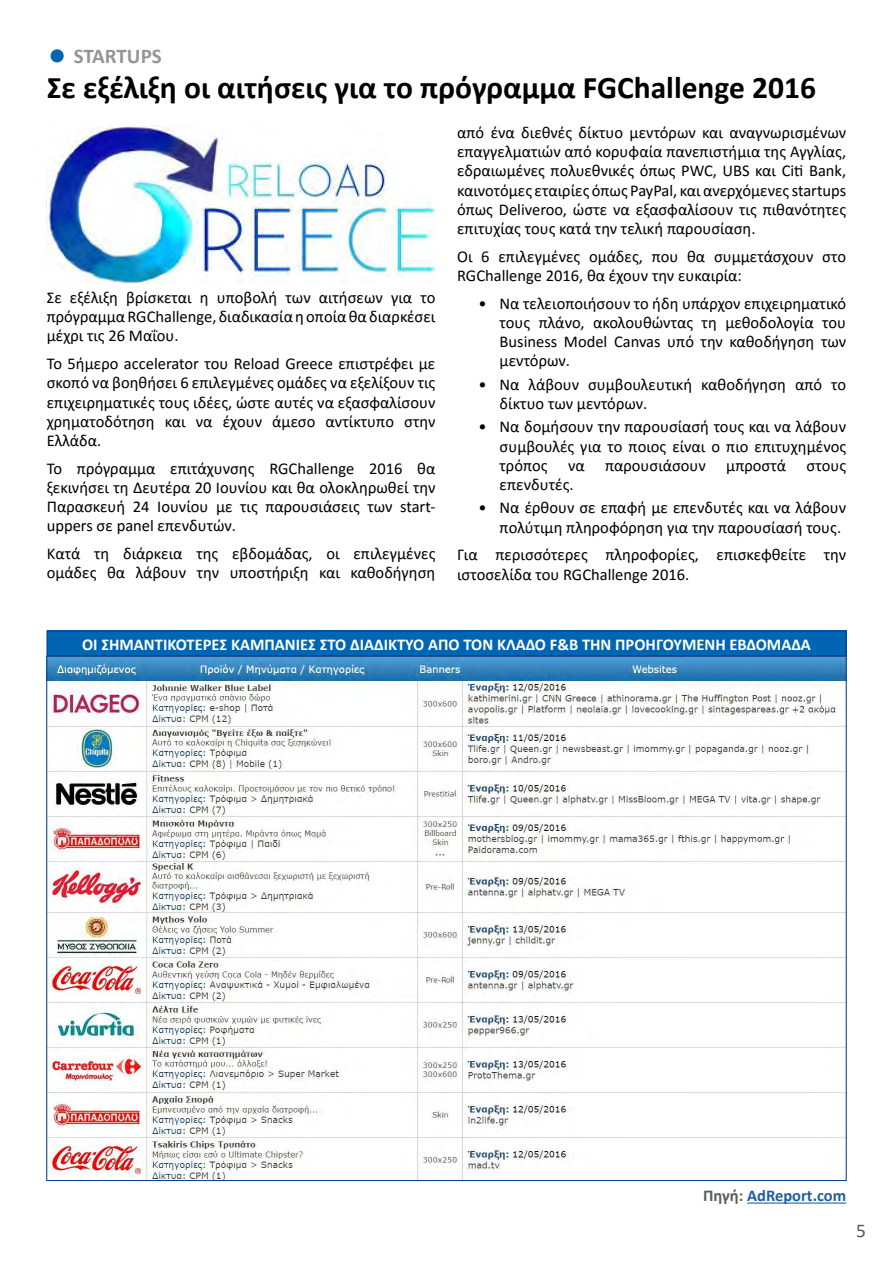
<style>
.page{position:relative;width:893px;height:1263px;background:#fff}
.page>*{position:absolute;margin:0;border:0;box-sizing:border-box;transform-origin:0 0}
.t1{font:700 31.5px "Calibri";color:#000}
.t2{font:700 21px "Calibri";color:#959595}
.t3{font:19.5px "Calibri";color:#556055}
.t4{font:16.5px/19.2px "Calibri";color:#000;text-align:justify}
.t5{font:700 16.5px "Calibri";color:#fff}
.t6{font:700 16.5px "Calibri";color:#215e9e}
.s1{font-weight:400;font-size:42px;color:#0066b3}
.s2{color:#556055}
</style>
<div class="page">
<div style="left:47px;top:631px;width:799px;height:25px;background:#0066b3"></div>
<div style="left:47px;top:631px;width:799px;height:25px;border:1px solid #003d94"></div>
<hr style="left:747px;top:1202px;width:99px;height:1px;background:#215e9e">
<img style="left:49px;top:658px;width:795px;height:521px">
<img style="left:46px;top:126px;width:389px;height:157px">
<p class="t2" style="left:47px;top:41px;width:117px"><span class="s1">•</span> STARTUPS</p>
<h1 class="t1" style="left:47px;top:66px;width:771px">Σε εξέλιξη οι αιτήσεις για το πρόγραμμα FGChallenge 2016</h1>
<p class="t4" style="left:47px;top:287px;width:390px">Σε εξέλιξη βρίσκεται η υποβολή των αιτήσεων για το πρόγραμμα RGChallenge, διαδικασία η οποία θα διαρκέσει μέχρι τις 26 Μαΐου.</p>
<p class="t4" style="left:47px;top:354px;width:390px">Το 5ήμερο accelerator του Reload Greece επιστρέφει με σκοπό να βοηθήσει 6 επιλεγμένες ομάδες να εξελίξουν τις επιχειρηματικές τους ιδέες, ώστε αυτές να εξασφαλίσουν χρηματοδότηση και να έχουν άμεσο αντίκτυπο στην Ελλάδα.</p>
<p class="t4" style="left:47px;top:458px;width:390px">Το πρόγραμμα επιτάχυνσης RGChallenge 2016 θα ξεκινήσει τη Δευτέρα 20 Ιουνίου και θα ολοκληρωθεί την Παρασκευή 24 Ιουνίου με τις παρουσιάσεις των start&shy;uppers σε panel επενδυτών.</p>
<p class="t4" style="left:47px;top:543px;width:390px">Κατά τη διάρκεια της εβδομάδας, οι επιλεγμένες ομάδες θα λάβουν την υποστήριξη και καθοδήγηση</p>
<p class="t4" style="left:457px;top:122px;width:391px">από ένα διεθνές δίκτυο μεντόρων και αναγνωρισμένων επαγγελματιών από κορυφαία πανεπιστήμια της Αγγλίας, εδραιωμένες πολυεθνικές όπως PWC, UBS και Citi Bank, καινοτόμες εταιρίες όπως PayPal, και ανερχόμενες startups όπως Deliveroo, ώστε να εξασφαλίσουν τις πιθανότητες επιτυχίας τους κατά την τελική παρουσίαση.</p>
<p class="t4" style="left:457px;top:246px;width:391px">Οι 6 επιλεγμένες ομάδες, που θα συμμετάσχουν στο<br>RGChallenge 2016, θα έχουν την ευκαιρία:</p>
<p class="t4" style="left:500px;top:293px;width:348px;text-indent:-21px">• Να τελειοποιήσουν το ήδη υπάρχον επιχειρηματικό τους πλάνο, ακολουθώντας τη μεθοδολογία του Business Model Canvas υπό την καθοδήγηση των μεντόρων.</p>
<p class="t4" style="left:500px;top:374px;width:348px;text-indent:-21px">• Να λάβουν συμβουλευτική καθοδήγηση από το δίκτυο των μεντόρων.</p>
<p class="t4" style="left:500px;top:417px;width:348px;text-indent:-21px">• Να δομήσουν την παρουσίασή τους και να λάβουν συμβουλές για το ποιος είναι ο πιο επιτυχημένος τρόπος να παρουσιάσουν μπροστά στους επενδυτές.</p>
<p class="t4" style="left:500px;top:498px;width:348px;text-indent:-21px">• Να έρθουν σε επαφή με επενδυτές και να λάβουν πολύτιμη πληροφόρηση για την παρουσίασή τους.</p>
<p class="t4" style="left:457px;top:545px;width:391px">Για περισσότερες πληροφορίες, επισκεφθείτε την ιστοσελίδα του RGChallenge 2016.</p>
<p class="t5" style="left:82px;top:632px;width:730px">ΟΙ ΣΗΜΑΝΤΙΚΟΤΕΡΕΣ ΚΑΜΠΑΝΙΕΣ ΣΤΟ ΔΙΑΔΙΚΤΥΟ ΑΠΟ ΤΟΝ ΚΛΑΔΟ F&amp;B ΤΗΝ ΠΡΟΗΓΟΥΜΕΝΗ ΕΒΔΟΜΑΔΑ</p>
<p class="t6" style="left:703px;top:1184px;width:145px"><span class="s2">Πηγή:</span> AdReport.com</p>
<p class="t3" style="left:856px;top:1217px;width:11px">5</p>
</div>
